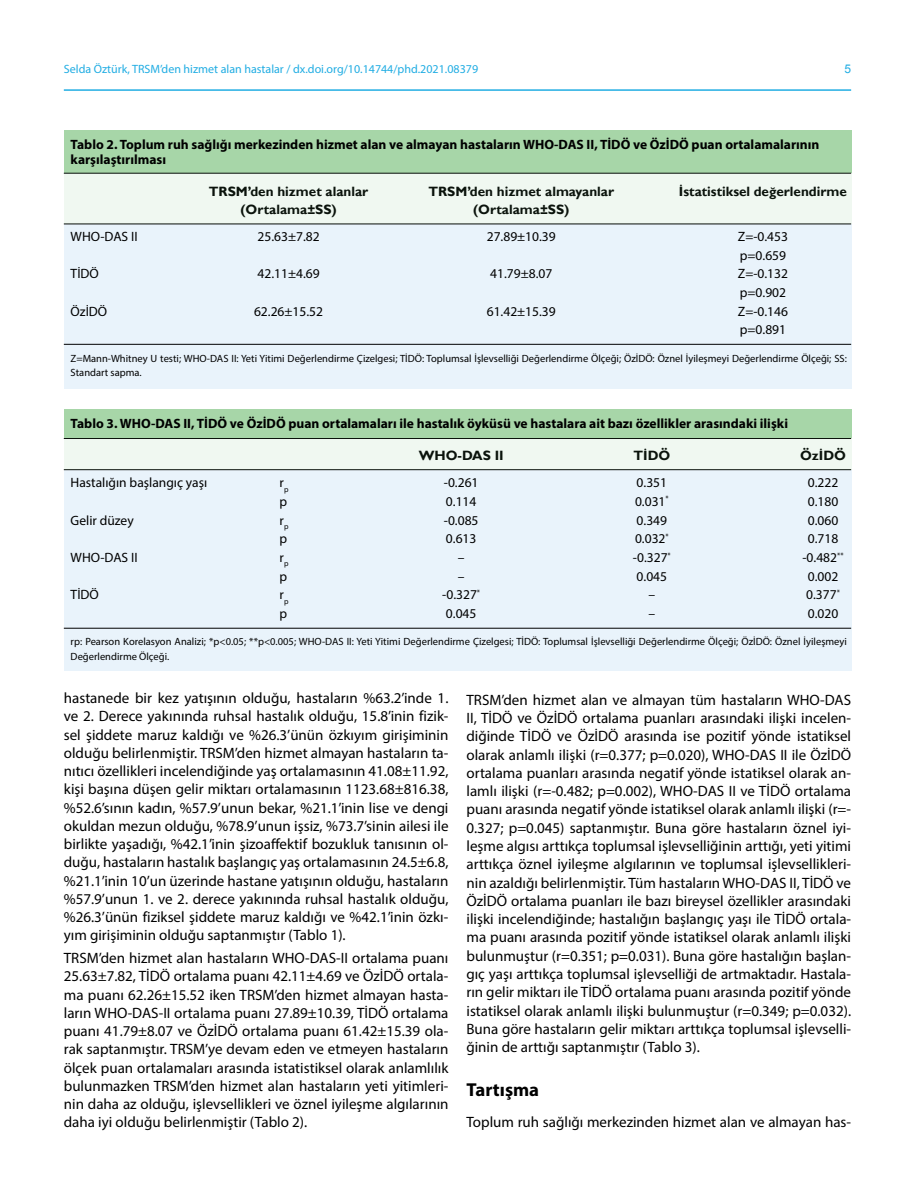
<style>
.page{position:relative;width:915px;height:1191px;background:#fff}
.page>*{position:absolute;margin:0;border:0;box-sizing:border-box;transform-origin:0 0}
.t1{font:700 18.75px "Myriad Pro";color:#000}
.t2{font:15px/18.3px "Myriad Pro";color:#000;text-align:justify}
.t3{font:13.5px/18.8px "Myriad Pro";color:#000}
.t4{font:700 13.5px/14.4px "Myriad Pro";color:#000}
.t5{font:700 13.5px "Gill Sans";color:#000}
.t6{font:12px "Myriad Pro";color:#21ade3}
.t7{font:12px "Arial";color:#21ade3}
.t8{font:10.5px/14.4px "Myriad Pro";color:#000}
.s1{font-family:"Gill Sans Bold Tr";font-weight:400}
</style>
<div class="page">
<hr style="left:64px;top:89px;width:786px;height:2px;background:#21ade3">
<div style="left:64px;top:131px;width:786px;height:42px;background:#a7d6a8"></div>
<div style="left:64px;top:224px;width:786px;height:164px;background:#e9f3fb"></div>
<hr style="left:64px;top:224px;width:786px;height:1px;background:#000">
<hr style="left:64px;top:344px;width:786px;height:1px;background:#000">
<div style="left:64px;top:173px;width:786px;height:51px;background:#f0f8f1"></div>
<div style="left:64px;top:409px;width:786px;height:29px;background:#a7d6a8"></div>
<div style="left:64px;top:470px;width:786px;height:200px;background:#e9f3fb"></div>
<hr style="left:64px;top:628px;width:786px;height:1px;background:#000">
<div style="left:64px;top:438px;width:786px;height:32px;background:#f0f8f1"></div>
<p class="t6" style="left:64px;top:61px;width:415px">Selda Öztürk, TRSM’den hizmet alan hastalar / dx.doi.org/10.14744/phd.2021.08379</p>
<p class="t7" style="left:844px;top:60px;width:8px">5</p>
<p class="t4" style="left:71px;top:137px;width:750px">Tablo 2. Toplum ruh sağlığı merkezinden hizmet alan ve almayan hastaların WHO-DAS II, TİDÖ ve ÖzİDÖ puan ortalamalarının karşılaştırılması</p>
<p class="t5" style="left:209px;top:183px;width:161px">TRSM’den hizmet alanlar</p>
<p class="t5" style="left:428px;top:183px;width:187px">TRSM’den hizmet almayanlar</p>
<p class="t5" style="left:678px;top:183px;width:169px"><span class="s1">İ</span>statistiksel de<span class="s1">ğ</span>erlendirme</p>
<p class="t5" style="left:240px;top:201px;width:98px">(Ortalama±SS)</p>
<p class="t5" style="left:473px;top:201px;width:98px">(Ortalama±SS)</p>
<p class="t3" style="left:71px;top:227px;width:68px">WHO-DAS II</p>
<p class="t3" style="left:257px;top:227px;width:64px">25.63±7.82</p>
<p class="t3" style="left:486px;top:227px;width:71px">27.89±10.39</p>
<p class="t3" style="left:737px;top:227px;width:52px">Z=-0.453 p=0.659</p>
<p class="t3" style="left:71px;top:264px;width:30px">TİDÖ</p>
<p class="t3" style="left:257px;top:264px;width:64px">42.11±4.69</p>
<p class="t3" style="left:490px;top:264px;width:64px">41.79±8.07</p>
<p class="t3" style="left:737px;top:264px;width:52px">Z=-0.132 p=0.902</p>
<p class="t3" style="left:71px;top:301px;width:38px">ÖzİDÖ</p>
<p class="t3" style="left:254px;top:301px;width:71px">62.26±15.52</p>
<p class="t3" style="left:486px;top:301px;width:71px">61.42±15.39</p>
<p class="t3" style="left:737px;top:301px;width:52px">Z=-0.146 p=0.891</p>
<p class="t8" style="left:71px;top:351px;width:777px">Z=Mann-Whitney U testi; WHO-DAS II: Yeti Yitimi Değerlendirme Çizelgesi; TİDÖ: Toplumsal İşlevselliği Değerlendirme Ölçeği; ÖzİDÖ: Öznel İyileşmeyi Değerlendirme Ölçeği; SS:<br>Standart sapma.</p>
<p class="t4" style="left:71px;top:416px;width:718px">Tablo 3. WHO-DAS II, TİDÖ ve ÖzİDÖ puan ortalamaları ile hastalık öyküsü ve hastalara ait bazı özellikler arasındaki ilişki</p>
<p class="t5" style="left:418px;top:447px;width:86px">WHO-DAS II</p>
<p class="t5" style="left:633px;top:447px;width:38px">T<span class="s1">İ</span>DÖ</p>
<p class="t5" style="left:799px;top:447px;width:47px">Öz<span class="s1">İ</span>DÖ</p>
<p class="t3" style="left:71px;top:473px;width:138px">Hastalığın başlangıç yaşı</p>
<p class="t3" style="left:279px;top:473px;width:10px">r<sub>p</sub></p>
<p class="t3" style="left:444px;top:473px;width:36px">-0.261</p>
<p class="t3" style="left:636px;top:473px;width:32px">0.351</p>
<p class="t3" style="left:807px;top:473px;width:32px">0.222</p>
<p class="t3" style="left:279px;top:492px;width:9px">p</p>
<p class="t3" style="left:446px;top:492px;width:32px">0.114</p>
<p class="t3" style="left:634px;top:492px;width:35px">0.031<sup>*</sup></p>
<p class="t3" style="left:807px;top:492px;width:32px">0.180</p>
<p class="t3" style="left:71px;top:510px;width:65px">Gelir düzey</p>
<p class="t3" style="left:279px;top:510px;width:10px">r<sub>p</sub></p>
<p class="t3" style="left:444px;top:510px;width:36px">-0.085</p>
<p class="t3" style="left:636px;top:510px;width:32px">0.349</p>
<p class="t3" style="left:807px;top:510px;width:32px">0.060</p>
<p class="t3" style="left:279px;top:529px;width:9px">p</p>
<p class="t3" style="left:446px;top:529px;width:32px">0.613</p>
<p class="t3" style="left:634px;top:529px;width:35px">0.032<sup>*</sup></p>
<p class="t3" style="left:807px;top:529px;width:32px">0.718</p>
<p class="t3" style="left:71px;top:548px;width:68px">WHO-DAS II</p>
<p class="t3" style="left:279px;top:548px;width:10px">r<sub>p</sub></p>
<p class="t3" style="left:457px;top:548px;width:8px">–</p>
<p class="t3" style="left:632px;top:548px;width:39px">-0.327<sup>*</sup></p>
<p class="t3" style="left:802px;top:548px;width:43px">-0.482<sup>**</sup></p>
<p class="t3" style="left:279px;top:566px;width:9px">p</p>
<p class="t3" style="left:457px;top:566px;width:8px">–</p>
<p class="t3" style="left:636px;top:566px;width:32px">0.045</p>
<p class="t3" style="left:807px;top:566px;width:32px">0.002</p>
<p class="t3" style="left:71px;top:585px;width:30px">TİDÖ</p>
<p class="t3" style="left:279px;top:585px;width:10px">r<sub>p</sub></p>
<p class="t3" style="left:442px;top:585px;width:39px">-0.327<sup>*</sup></p>
<p class="t3" style="left:648px;top:585px;width:8px">–</p>
<p class="t3" style="left:805px;top:585px;width:35px">0.377<sup>*</sup></p>
<p class="t3" style="left:279px;top:604px;width:9px">p</p>
<p class="t3" style="left:446px;top:604px;width:32px">0.045</p>
<p class="t3" style="left:648px;top:604px;width:8px">–</p>
<p class="t3" style="left:807px;top:604px;width:32px">0.020</p>
<p class="t8" style="left:71px;top:634px;width:777px">rp: Pearson Korelasyon Analizi; *p&lt;0.05; **p&lt;0.005; WHO-DAS II: Yeti Yitimi Değerlendirme Çizelgesi; TİDÖ: Toplumsal İşlevselliği Değerlendirme Ölçeği; ÖzİDÖ: Öznel İyileşmeyi<br>Değerlendirme Ölçeği.</p>
<p class="t2" style="left:64px;top:688px;width:386px">hastanede bir kez yatışının olduğu, hastaların %63.2’inde 1. ve 2. Derece yakınında ruhsal hastalık olduğu, 15.8’inin fizik&shy;sel şiddete maruz kaldığı ve %26.3’ünün özkıyım girişiminin olduğu belirlenmiştir. TRSM’den hizmet almayan hastaların ta&shy;nıtıcı özellikleri incelendiğinde yaş ortalamasının 41.08±11.92, kişi başına düşen gelir miktarı ortalamasının 1123.68±816.38, %52.6’sının kadın, %57.9’unun bekar, %21.1’inin lise ve dengi okuldan mezun olduğu, %78.9’unun işsiz, %73.7’sinin ailesi ile birlikte yaşadığı, %42.1’inin şizoaffektif bozukluk tanısının ol&shy;duğu, hastaların hastalık başlangıç yaş ortalamasının 24.5±6.8, %21.1’inin 10’un üzerinde hastane yatışının olduğu, hastaların %57.9’unun 1. ve 2. derece yakınında ruhsal hastalık olduğu, %26.3’ünün fiziksel şiddete maruz kaldığı ve %42.1’inin özkı&shy;yım girişiminin olduğu saptanmıştır (Tablo 1).</p>
<p class="t2" style="left:64px;top:948px;width:386px">TRSM’den hizmet alan hastaların WHO-DAS-II ortalama puanı 25.63±7.82, TİDÖ ortalama puanı 42.11±4.69 ve ÖzİDÖ ortala&shy;ma puanı 62.26±15.52 iken TRSM’den hizmet almayan hasta&shy;ların WHO-DAS-II ortalama puanı 27.89±10.39, TİDÖ ortalama puanı 41.79±8.07 ve ÖzİDÖ ortalama puanı 61.42±15.39 ola&shy;rak saptanmıştır. TRSM’ye devam eden ve etmeyen hastaların ölçek puan ortalamaları arasında istatistiksel olarak anlamlılık bulunmazken TRSM’den hizmet alan hastaların yeti yitimleri&shy;nin daha az olduğu, işlevsellikleri ve öznel iyileşme algılarının daha iyi olduğu belirlenmiştir (Tablo 2).</p>
<p class="t2" style="left:466px;top:690px;width:386px">TRSM’den hizmet alan ve almayan tüm hastaların WHO-DAS II, TİDÖ ve ÖzİDÖ ortalama puanları arasındaki ilişki incelen&shy;diğinde TİDÖ ve ÖzİDÖ arasında ise pozitif yönde istatiksel olarak anlamlı ilişki (r=0.377; p=0.020), WHO-DAS II ile ÖzİDÖ ortalama puanları arasında negatif yönde istatiksel olarak an&shy;lamlı ilişki (r=-0.482; p=0.002), WHO-DAS II ve TİDÖ ortalama puanı arasında negatif yönde istatiksel olarak anlamlı ilişki (r=- 0.327; p=0.045) saptanmıştır. Buna göre hastaların öznel iyi&shy;leşme algısı arttıkça toplumsal işlevselliğinin arttığı, yeti yitimi arttıkça öznel iyileşme algılarının ve toplumsal işlevsellikleri&shy;nin azaldığı belirlenmiştir. Tüm hastaların WHO-DAS II, TİDÖ ve ÖzİDÖ ortalama puanları ile bazı bireysel özellikler arasındaki ilişki incelendiğinde; hastalığın başlangıç yaşı ile TİDÖ ortala&shy;ma puanı arasında pozitif yönde istatiksel olarak anlamlı ilişki bulunmuştur (r=0.351; p=0.031). Buna göre hastalığın başlan&shy;gıç yaşı arttıkça toplumsal işlevselliği de artmaktadır. Hastala&shy;rın gelir miktarı ile TİDÖ ortalama puanı arasında pozitif yönde istatiksel olarak anlamlı ilişki bulunmuştur (r=0.349; p=0.032).<br>Buna göre hastaların gelir miktarı arttıkça toplumsal işlevselli&shy;ğinin de arttığı saptanmıştır (Tablo 3).</p>
<p class="t1" style="left:466px;top:1077px;width:74px">Tartışma</p>
<p class="t2" style="left:466px;top:1112px;width:386px">Toplum ruh sağlığı merkezinden hizmet alan ve almayan has-</p>
</div>
